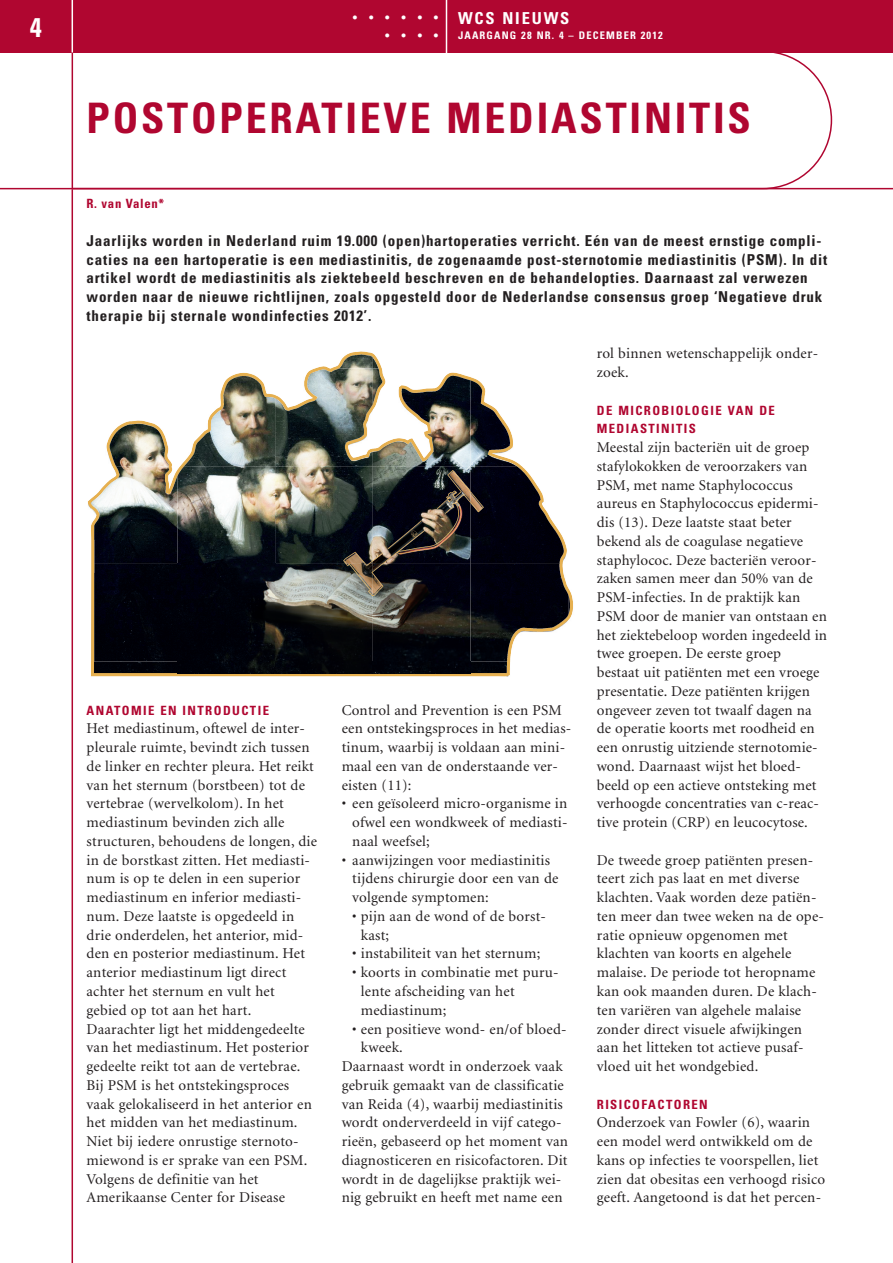
<style>
.page{position:relative;width:893px;height:1263px;background:#fff}
.page>*{position:absolute;margin:0;border:0;box-sizing:border-box;transform-origin:0 0}
.t1{font:700 condensed 42px "Univers";letter-spacing:.065em;color:#b00630}
.t2{font:36px "Times";color:#fff}
.t3{font:700 condensed 27px "Univers";color:#fff}
.t4{font:700 condensed 16.5px "Univers";letter-spacing:.11em;color:#fff}
.t5{font:15px/18.8px "Minion";letter-spacing:.015em;color:#231f20}
.t6{font:700 condensed 15px/18.8px "Univers";letter-spacing:.055em;color:#231f20}
.t7{font:700 condensed 12.75px/18.8px "Univers";letter-spacing:.11em;color:#b00630}
.t8{font:700 condensed 12.75px "Univers";letter-spacing:.055em;color:#b00630}
.t9{font:700 condensed 10.5px "Univers";letter-spacing:.11em;color:#fff}
</style>
<div class="page">
<hr style="left:0;top:188px;width:893px;height:1px;background:#b00630">
<svg style="left:71px;top:53px;width:762px;height:135px"></svg>
<hr style="left:72px;top:0;width:1px;height:188px;background:#b00630">
<div style="left:0;top:0;width:893px;height:53px;background:#b00630"></div>
<hr style="left:446px;top:0;width:1px;height:55px;background:#fff">
<hr style="left:72px;top:0;width:1px;height:53px;background:#fff">
<hr style="left:72px;top:189px;width:1px;height:1074px;background:#b00630">
<img style="left:88px;top:351px;width:481px;height:326px">
<img style="left:343px;top:469px;width:141px;height:128px">
<img style="left:88px;top:351px;width:187px;height:17px">
<img style="left:275px;top:361px;width:98px;height:7px">
<img style="left:373px;top:358px;width:97px;height:10px">
<img style="left:470px;top:351px;width:99px;height:17px">
<img style="left:88px;top:459px;width:187px;height:7px">
<img style="left:275px;top:455px;width:195px;height:11px">
<img style="left:470px;top:459px;width:98px;height:7px">
<img style="left:568px;top:368px;width:1px;height:196px">
<img style="left:88px;top:517px;width:89px;height:159px">
<img style="left:177px;top:466px;width:98px;height:207px">
<img style="left:275px;top:558px;width:195px;height:6px">
<img style="left:470px;top:546px;width:98px;height:18px">
<img style="left:275px;top:588px;width:195px;height:85px">
<img style="left:470px;top:637px;width:98px;height:39px">
<img style="left:568px;top:590px;width:5px;height:86px">
<h3 class="t3" style="left:30px;top:17px;width:13px">4</h3>
<h2 class="t2" style="left:349px;top:-15px;width:91px">......</h2>
<h2 class="t2" style="left:382px;top:3px;width:59px">....</h2>
<p class="t4" style="left:458px;top:12px;width:113px">WCS NIEUWS</p>
<p class="t9" style="left:458px;top:31px;width:206px">JAARGANG 28 NR. 4 – DECEMBER 2012</p>
<h1 class="t1" style="left:87px;top:103px;width:666px">POSTOPERATIEVE MEDIASTINITIS</h1>
<p class="t8" style="left:87px;top:199px;width:79px">R. van Valen*</p>
<p class="t6" style="left:87px;top:233px;width:742px">Jaarlijks worden in Nederland ruim 19.000 (open)hartoperaties verricht. Eén van de meest ernstige compli&shy;caties na een hartoperatie is een mediastinitis, de zogenaamde post-sternotomie mediastinitis (PSM). In dit artikel wordt de mediastinitis als ziektebeeld beschreven en de behandelopties. Daarnaast zal verwezen worden naar de nieuwe richtlijnen, zoals opgesteld door de Nederlandse consensus groep ‘Negatieve druk therapie bij sternale wondinfecties 2012’.</p>
<p class="t7" style="left:87px;top:702px;width:184px">ANATOMIE EN INTRODUCTIE</p>
<p class="t5" style="left:87px;top:720px;width:232px">Het mediastinum, oftewel de inter - pleurale ruimte, bevindt zich tussen de linker en rechter pleura. Het reikt van het sternum (borstbeen) tot de vertebrae (wervelkolom). In het mediastinum bevinden zich alle structuren, behoudens de longen, die in de borstkast zitten. Het mediasti&shy;num is op te delen in een superior mediastinum en inferior mediasti&shy;num. Deze laatste is opgedeeld in drie onderdelen, het anterior, mid&shy;den en posterior mediastinum. Het anterior mediastinum ligt direct achter het sternum en vult het gebied op tot aan het hart.<br>Daarachter ligt het middengedeelte van het mediastinum. Het posterior gedeelte reikt tot aan de vertebrae.<br>Bij PSM is het ontstekingsproces vaak gelokaliseerd in het anterior en het midden van het mediastinum.<br>Niet bij iedere onrustige sternoto&shy;miewond is er sprake van een PSM.<br>Volgens de definitie van het Amerikaanse Center for Disease</p>
<p class="t5" style="left:342px;top:702px;width:231px">Control and Prevention is een PSM een ontstekingsproces in het medias&shy;tinum, waarbij is voldaan aan mini&shy;maal een van de onderstaande ver&shy;eisten (11):</p>
<p class="t5" style="left:352px;top:795px;width:217px;text-align:justify;text-indent:-11px">• een geïsoleerd micro-organisme in ofwel een wondkweek of mediasti&shy;naal weefsel;</p>
<p class="t5" style="left:352px;top:852px;width:208px;text-indent:-11px">• aanwijzingen voor mediastinitis tijdens chirurgie door een van de volgende symptomen:</p>
<p class="t5" style="left:361px;top:908px;width:187px;text-indent:-9px">• pijn aan de wond of de borst&shy;kast;</p>
<p class="t5" style="left:352px;top:945px;width:190px">• instabiliteit van het sternum;</p>
<p class="t5" style="left:361px;top:964px;width:199px;text-indent:-9px">• koorts in combinatie met puru&shy;lente afscheiding van het mediastinum;</p>
<p class="t5" style="left:352px;top:1020px;width:216px">• een positieve wond- en/of bloed-</p>
<p class="t5" style="left:361px;top:1039px;width:44px">kweek.</p>
<p class="t5" style="left:342px;top:1058px;width:222px">Daarnaast wordt in onderzoek vaak</p>
<p class="t5" style="left:342px;top:1077px;width:224px">gebruik gemaakt van de classificatie</p>
<p class="t5" style="left:342px;top:1095px;width:223px">van Reida (4), waarbij mediastinitis</p>
<p class="t5" style="left:342px;top:1114px;width:222px">wordt onderverdeeld in vijf catego-</p>
<p class="t5" style="left:342px;top:1133px;width:228px">rieën, gebaseerd op het moment van</p>
<p class="t5" style="left:342px;top:1152px;width:227px">diagnosticeren en risicofactoren. Dit</p>
<p class="t5" style="left:342px;top:1170px;width:221px">wordt in de dagelijkse praktijk wei-</p>
<p class="t5" style="left:342px;top:1189px;width:222px">nig gebruikt en heeft met name een</p>
<p class="t5" style="left:597px;top:345px;width:223px">rol binnen wetenschappelijk onder&shy;zoek.</p>
<p class="t7" style="left:597px;top:402px;width:180px">DE MICROBIOLOGIE VAN DE<br>MEDIASTINITIS</p>
<p class="t5" style="left:597px;top:439px;width:232px">Meestal zijn bacteriën uit de groep stafylokokken de veroorzakers van PSM, met name Staphylococcus aureus en Staphylococcus epidermi&shy;dis (13). Deze laatste staat beter bekend als de coagulase negatieve staphylococ. Deze bacteriën veroor&shy;zaken samen meer dan 50% van de PSM-infecties. In de praktijk kan PSM door de manier van ontstaan en het ziektebeloop worden ingedeeld in twee groepen. De eerste groep bestaat uit patiënten met een vroege presentatie. Deze patiënten krijgen ongeveer zeven tot twaalf dagen na de operatie koorts met roodheid en een onrustig uitziende sternotomie&shy;wond. Daarnaast wijst het bloed&shy;beeld op een actieve ontsteking met verhoogde concentraties van c-reac&shy;tive protein (CRP) en leucocytose.</p>
<p class="t5" style="left:597px;top:852px;width:229px">De tweede groep patiënten presen&shy;teert zich pas laat en met diverse klachten. Vaak worden deze patiën&shy;ten meer dan twee weken na de ope&shy;ratie opnieuw opgenomen met klachten van koorts en algehele malaise. De periode tot heropname kan ook maanden duren. De klach&shy;ten variëren van algehele malaise zonder direct visuele afwijkingen aan het litteken tot actieve pusaf&shy;vloed uit het wondgebied.</p>
<p class="t7" style="left:597px;top:1096px;width:112px">RISICOFACTOREN</p>
<p class="t5" style="left:597px;top:1114px;width:230px">Onderzoek van Fowler (6), waarin een model werd ontwikkeld om de kans op infecties te voorspellen, liet zien dat obesitas een verhoogd risico geeft. Aangetoond is dat het percen-</p>
</div>
